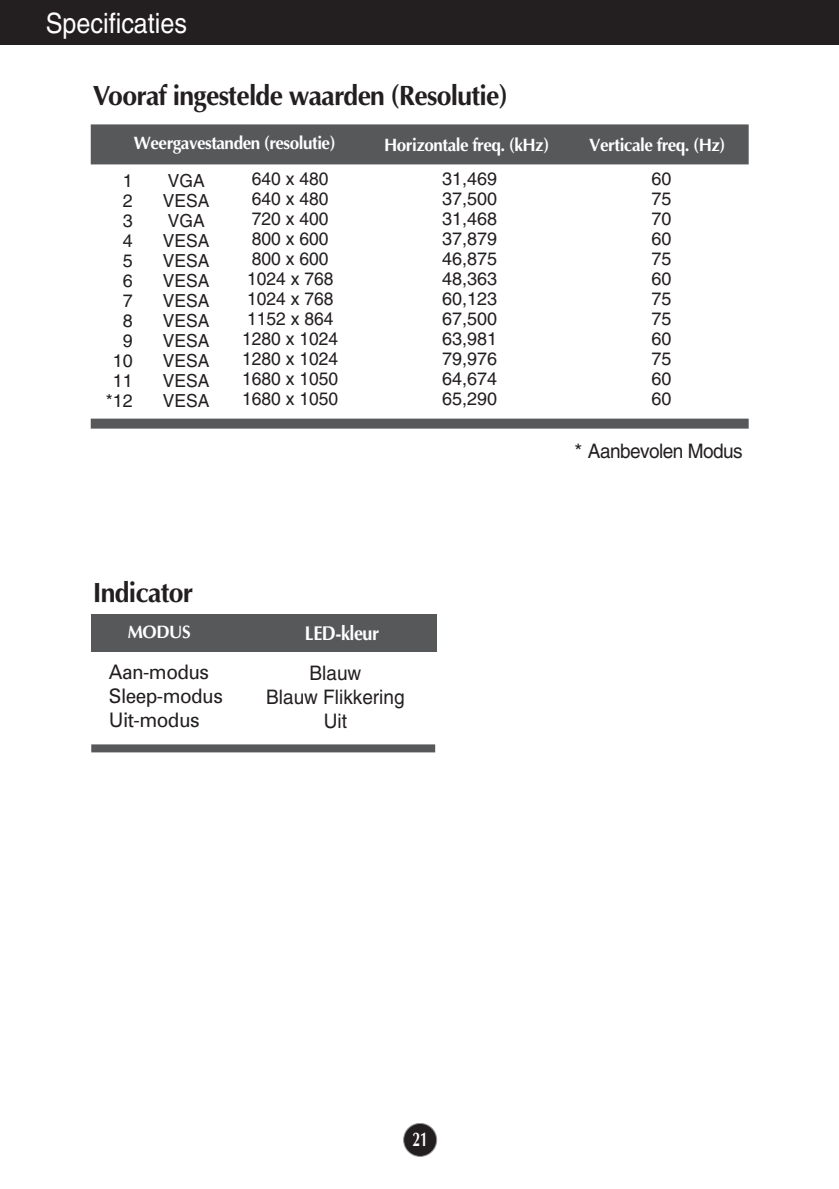
<style>
.page{position:relative;width:839px;height:1189px;background:#fff}
.page>*{position:absolute;margin:0;border:0;box-sizing:border-box;transform-origin:0 0}
.t1{font:700 28px "Optima";letter-spacing:-.03em;color:#231f20;scale:.95 1}
.t2{font:28px "Helvetica";color:#fff;scale:.9 1}
.t3{font:20px/24px "Univers";letter-spacing:-.03em;color:#231f20;scale:.95 1}
.t4{font:20px/24px "Helvetica";color:#231f20;text-align:center;scale:.95 1}
.t5{font:20px "Helvetica";letter-spacing:-.03em;color:#231f20}
.t6{font:700 20px "Optima";letter-spacing:-.03em;color:#fff;scale:.9 1}
.t7{font:700 20px "Optima";letter-spacing:-.03em;color:#fff;scale:.7 1}
.t8{font:18px/20px "Helvetica";color:#231f20;text-align:justify}
.t9{font:700 18px "Optima";letter-spacing:-.03em;color:#fff;scale:.95 1}
</style>
<div class="page">
<div style="left:403px;top:1123px;width:33px;height:33px;background:#231f20;border-radius:50%"></div>
<div style="left:403px;top:1123px;width:34px;height:34px;border:2px solid #939598;border-radius:50%"></div>
<div style="left:0;top:0;width:839px;height:45px;background:#231f20"></div>
<div style="left:91px;top:614px;width:346px;height:38px;background:#57585a"></div>
<div style="left:91px;top:744px;width:344px;height:8px;background:#57585a"></div>
<div style="left:91px;top:124px;width:657px;height:40px;background:#57585a"></div>
<div style="left:91px;top:418px;width:657px;height:10px;background:#57585a"></div>
<h1 class="t2" style="left:46px;top:13px;width:159px">Specificaties</h1>
<h1 class="t1" style="left:93px;top:83px;width:438px">Vooraf ingestelde waarden (Resolutie)</h1>
<p class="t9" style="left:134px;top:136px;width:213px">Weergavestanden (resolutie)</p>
<p class="t9" style="left:384px;top:138px;width:175px">Horizontale freq. (kHz)</p>
<p class="t9" style="left:589px;top:138px;width:145px">Verticale freq. (Hz)</p>
<p class="t8" style="left:106px;top:173px;width:29px;text-align:right">1<br>2<br>3<br>4<br>5<br>6<br>7<br>8<br>9<br>10<br>11 *12</p>
<p class="t8" style="left:242px;top:170px;width:98px;text-align:center">640 x 480<br>640 x 480<br>720 x 400<br>800 x 600<br>800 x 600<br>1024 x 768<br>1024 x 768<br>1152 x 864<br>1280 x 1024<br>1280 x 1024<br>1680 x 1050<br>1680 x 1050</p>
<p class="t8" style="left:442px;top:171px;width:57px">31,469<br>37,500<br>31,468<br>37,879<br>46,875<br>48,363<br>60,123<br>67,500<br>63,981<br>79,976<br>64,674<br>65,290</p>
<p class="t8" style="left:651px;top:170px;width:22px">60<br>75<br>70<br>60<br>75<br>60<br>75<br>75<br>60<br>75<br>60<br>60</p>
<p class="t8" style="left:163px;top:173px;width:48px;text-align:left">VGA<br>VESA<br>VGA<br>VESA<br>VESA<br>VESA<br>VESA<br>VESA<br>VESA<br>VESA<br>VESA<br>VESA</p>
<h1 class="t1" style="left:93px;top:580px;width:107px">Indicator</h1>
<p class="t9" style="left:128px;top:624px;width:67px">MODUS</p>
<p class="t6" style="left:305px;top:624px;width:84px">LED-kleur</p>
<p class="t3" style="left:109px;top:662px;width:121px">Aan-modus<br>Sleep-modus<br>Uit-modus</p>
<p class="t4" style="left:266px;top:663px;width:147px">Blauw<br>Blauw Flikkering<br>Uit</p>
<p class="t5" style="left:574px;top:444px;width:170px">* Aanbevolen Modus</p>
<p class="t7" style="left:412px;top:1131px;width:23px">21</p>
</div>
